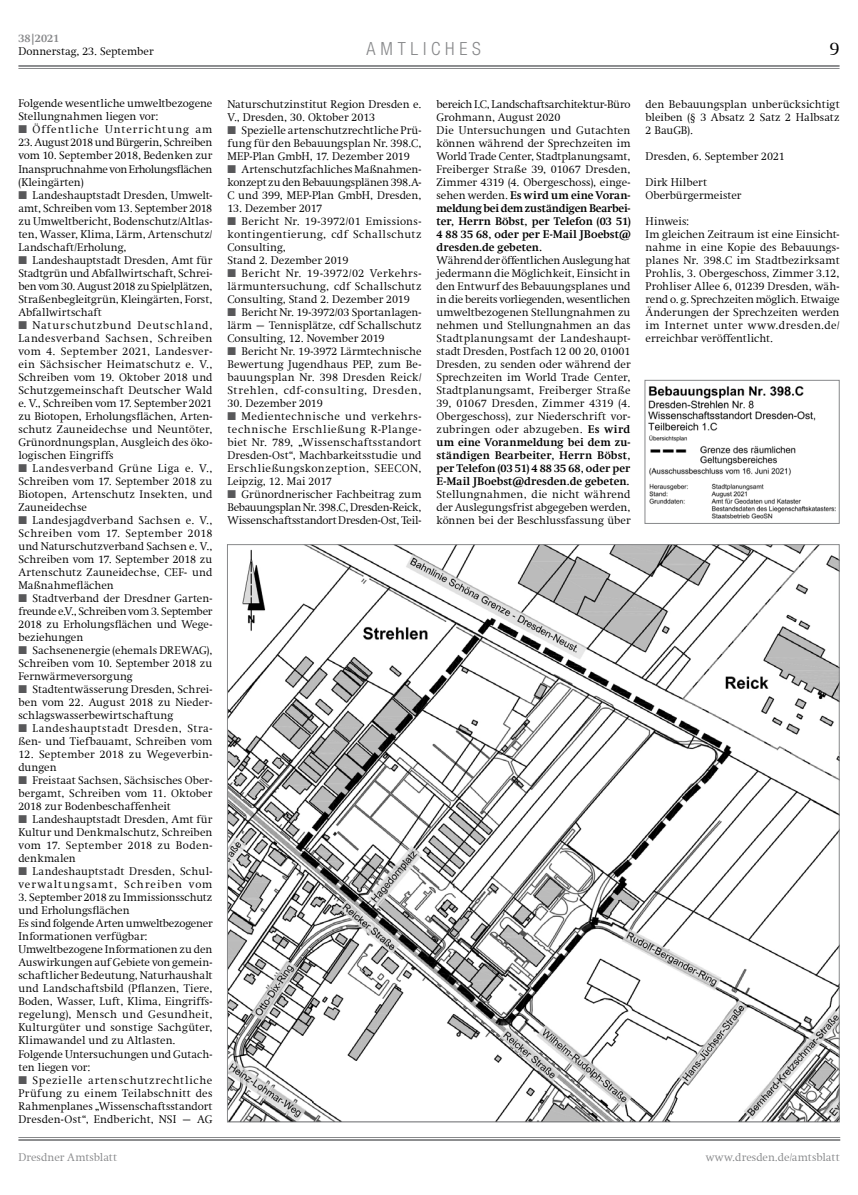
<style>
.page{position:relative;width:858px;height:1195px;background:#fff}
.page>*{position:absolute;margin:0;border:0;box-sizing:border-box;transform-origin:0 0}
.t1{font:300 18.75px "Swift Com";color:#000}
.t2{font:300 condensed 18.12px "Helvetica Neue";letter-spacing:.265em;color:#87888a}
.t3{font:300 11.25px/13px "Swift Com";letter-spacing:.005em;color:#000;text-align:justify}
.t4{font:700 11.25px/12.5px "Swift Com";letter-spacing:.005em;color:#000}
.t5{font:300 11.25px/13px "Swift Com";letter-spacing:.025em;color:#000}
.t6{font:300 11.25px/13px "Swift Com";letter-spacing:.045em;color:#000}
.t7{font:300 11.25px "Swift Com";letter-spacing:.005em;color:#87888a}
.t8{font:300 11.25px "Swift Com";letter-spacing:-.025em;color:#000}
.t9{font:300 11.25px "Swift Com";letter-spacing:.085em;color:#000}
.t10{font:700 11.25px "Swift Com";color:#87888a}
.s1{color:#58585a}
.s2{font-weight:700}
</style>
<div class="page">
<hr style="left:18px;top:1138px;width:822px;height:2px;background:#87888a">
<hr style="left:18px;top:1136px;width:822px;height:1px;background:#87888a">
<hr style="left:18px;top:65px;width:821px;height:2px;background:#87888a">
<hr style="left:18px;top:68px;width:821px;height:1px;background:#87888a">
<img style="left:648px;top:386px;width:188px;height:133px">
<div style="left:644px;top:380px;width:195px;height:143px;border:1px solid #87888a"></div>
<img style="left:229px;top:546px;width:608px;height:573px">
<p class="t10" style="left:18px;top:32px;width:42px">38|2021</p>
<p class="t3" style="left:18px;top:45px;width:137px">Donnerstag, 23. September</p>
<p class="t2" style="left:366px;top:39px;width:116px">AMTLICHES</p>
<h1 class="t1" style="left:829px;top:38px;width:12px">9</h1>
<p class="t3" style="left:18px;top:97px;width:195px">Folgende wesentliche umweltbezogene<br>Stellungnahmen liegen vor:</p>
<p class="t9" style="left:18px;top:123px;width:195px"><span class="s1">■</span> Öffentliche Unterrichtung am</p>
<p class="t3" style="left:18px;top:136px;width:195px">23. August 2018 und Bürgerin, Schreiben vom 10. September 2018, Bedenken zur</p>
<p class="t8" style="left:18px;top:162px;width:195px">Inanspruchnahme von Erholungsflächen</p>
<p class="t3" style="left:18px;top:175px;width:67px">(Kleingärten)</p>
<p class="t3" style="left:18px;top:188px;width:195px"><span class="s1">■</span> Landeshauptstadt Dresden, Umwelt&shy;amt, Schreiben vom 13. September 2018 zu Umweltbericht, Bodenschutz/Altlas&shy;ten, Wasser, Klima, Lärm, Artenschutz/ Landschaft/Erholung,</p>
<p class="t3" style="left:18px;top:253px;width:195px"><span class="s1">■</span> Landeshauptstadt Dresden, Amt für Stadtgrün und Abfallwirtschaft, Schrei&shy;ben vom 30. August 2018 zu Spielplätzen, Straßenbegleitgrün, Kleingärten, Forst, Abfallwirtschaft</p>
<p class="t3" style="left:18px;top:318px;width:195px"><span class="s1">■</span> Naturschutzbund Deutschland, Landesverband Sachsen, Schreiben vom 4. September 2021, Landesver&shy;ein Sächsischer Heimatschutz e. V.,</p>
<p class="t3" style="left:18px;top:370px;width:195px">Schreiben vom 19. Oktober 2018 und</p>
<p class="t3" style="left:18px;top:383px;width:195px">Schutzgemeinschaft Deutscher Wald</p>
<p class="t3" style="left:18px;top:396px;width:195px">e. V., Schreiben vom 17. September 2021 zu Biotopen, Erholungsflächen, Arten&shy;schutz Zauneidechse und Neuntöter, Grünordnungsplan, Ausgleich des öko&shy;logischen Eingriffs</p>
<p class="t3" style="left:18px;top:461px;width:195px"><span class="s1">■</span> Landesverband Grüne Liga e. V., Schreiben vom 17. September 2018 zu Biotopen, Artenschutz Insekten, und Zauneidechse</p>
<p class="t3" style="left:18px;top:513px;width:195px"><span class="s1">■</span> Landesjagdverband Sachsen e. V., Schreiben vom 17. September 2018 und Naturschutzverband Sachsen e. V., Schreiben vom 17. September 2018 zu Artenschutz Zauneidechse, CEF- und</p>
<p class="t3" style="left:18px;top:578px;width:97px">Maßnahmeflächen</p>
<p class="t3" style="left:18px;top:591px;width:195px"><span class="s1">■</span> Stadtverband der Dresdner Garten&shy;freunde e.V., Schreiben vom 3. September 2018 zu Erholungsflächen und Wege&shy;beziehungen</p>
<p class="t3" style="left:18px;top:643px;width:195px"><span class="s1">■</span> Sachsenenergie (ehemals DREWAG), Schreiben vom 10. September 2018 zu Fernwärmeversorgung</p>
<p class="t3" style="left:18px;top:682px;width:195px"><span class="s1">■</span> Stadtentwässerung Dresden, Schrei&shy;ben vom 22. August 2018 zu Nieder&shy;schlagswasserbewirtschaftung</p>
<p class="t5" style="left:18px;top:721px;width:195px"><span class="s1">■</span> Landeshauptstadt Dresden, Stra&shy;ßen- und Tiefbauamt, Schreiben vom</p>
<p class="t3" style="left:18px;top:747px;width:195px">12. September 2018 zu Wegeverbin&shy;dungen</p>
<p class="t3" style="left:18px;top:773px;width:195px"><span class="s1">■</span> Freistaat Sachsen, Sächsisches Ober&shy;bergamt, Schreiben vom 11. Oktober</p>
<p class="t3" style="left:18px;top:799px;width:154px">2018 zur Bodenbeschaffenheit</p>
<p class="t3" style="left:18px;top:812px;width:195px"><span class="s1">■</span> Landeshauptstadt Dresden, Amt für Kultur und Denkmalschutz, Schreiben vom 17. September 2018 zu Boden&shy;denkmalen</p>
<p class="t6" style="left:18px;top:864px;width:195px"><span class="s1">■</span> Landeshauptstadt Dresden, Schul&shy;verwaltungsamt, Schreiben vom</p>
<p class="t3" style="left:18px;top:890px;width:195px">3. September 2018 zu Immissionsschutz</p>
<p class="t3" style="left:18px;top:903px;width:113px">und Erholungsflächen</p>
<p class="t3" style="left:18px;top:916px;width:195px;text-align:left">Es sind folgende Arten umweltbezogener Informationen verfügbar:<br>Umweltbezogene Informationen zu den Auswirkungen auf Gebiete von gemein&shy;schaftlicher Bedeutung, Naturhaushalt</p>
<p class="t3" style="left:18px;top:981px;width:195px">und Landschaftsbild (Pflanzen, Tiere,</p>
<p class="t3" style="left:18px;top:994px;width:195px;text-align:left">Boden, Wasser, Luft, Klima, Eingriffs&shy;regelung), Mensch und Gesundheit,<br>Kulturgüter und sonstige Sachgüter,<br>Klimawandel und zu Altlasten.<br>Folgende Untersuchungen und Gutach&shy;ten liegen vor:</p>
<p class="t3" style="left:18px;top:1072px;width:195px"><span class="s1">■</span> Spezielle artenschutzrechtliche Prüfung zu einem Teilabschnitt des Rahmenplanes „Wissenschaftsstandort</p>
<p class="t3" style="left:18px;top:1111px;width:195px">Dresden-Ost“, Endbericht, NSI – AG</p>
<p class="t3" style="left:227px;top:97px;width:195px">Naturschutzinstitut Region Dresden e.</p>
<p class="t3" style="left:227px;top:110px;width:149px">V., Dresden, 30. Oktober 2013</p>
<p class="t3" style="left:227px;top:123px;width:195px"><span class="s1">■</span> Spezielle artenschutzrechtliche Prü&shy;fung für den Bebauungsplan Nr. 398.C, MEP-Plan GmbH, 17. Dezember 2019</p>
<p class="t3" style="left:227px;top:162px;width:195px"><span class="s1">■</span> Artenschutzfachliches Maßnahmen&shy;konzept zu den Bebauungsplänen 398.A-C und 399, MEP-Plan GmbH, Dresden,</p>
<p class="t3" style="left:227px;top:201px;width:96px">13. Dezember 2017</p>
<p class="t3" style="left:227px;top:214px;width:195px;text-align:left"><span class="s1">■</span> Bericht Nr. 19-3972/01 Emissions&shy;kontingentierung, cdf Schallschutz<br>Consulting,<br>Stand 2. Dezember 2019</p>
<p class="t3" style="left:227px;top:267px;width:195px"><span class="s1">■</span> Bericht Nr. 19-3972/02 Verkehrs&shy;lärmuntersuchung, cdf Schallschutz Consulting, Stand 2. Dezember 2019</p>
<p class="t3" style="left:227px;top:306px;width:195px"><span class="s1">■</span> Bericht Nr. 19-3972/03 Sportanlagen&shy;lärm – Tennisplätze, cdf Schallschutz Consulting, 12. November 2019</p>
<p class="t3" style="left:227px;top:345px;width:195px"><span class="s1">■</span> Bericht Nr. 19-3972 Lärmtechnische Bewertung Jugendhaus PEP, zum Be&shy;bauungsplan Nr. 398 Dresden Reick/ Strehlen, cdf-consulting, Dresden,</p>
<p class="t3" style="left:227px;top:397px;width:97px">30. Dezember 2019</p>
<p class="t3" style="left:227px;top:410px;width:195px"><span class="s1">■</span> Medientechnische und verkehrs&shy;technische Erschließung R-Plange&shy;biet Nr. 789, „Wissenschaftsstandort</p>
<p class="t5" style="left:227px;top:449px;width:195px">Dresden-Ost“, Machbarkeitsstudie und<br>Erschließungskonzeption, SEECON,</p>
<p class="t3" style="left:227px;top:475px;width:106px">Leipzig, 12. Mai 2017</p>
<p class="t3" style="left:227px;top:488px;width:195px"><span class="s1">■</span> Grünordnerischer Fachbeitrag zum Bebauungsplan Nr. 398.C, Dresden-Reick, Wissenschaftsstandort Dresden-Ost, Teil-</p>
<p class="t3" style="left:436px;top:98px;width:195px;text-align:left">bereich I.C, Landschaftsarchitektur-Büro Grohmann, August 2020<br>Die Untersuchungen und Gutachten können während der Sprechzeiten im World Trade Center, Stadtplanungsamt, Freiberger Straße 39, 01067 Dresden, Zimmer 4319 (4. Obergeschoss), einge&shy;sehen werden. <span class="s2">Es wird um eine Voran&shy;meldung bei dem zuständigen Bearbei-</span></p>
<p class="t4" style="left:436px;top:215px;width:195px">ter, Herrn Böbst, per Telefon (03 51)</p>
<p class="t4" style="left:436px;top:228px;width:195px">4 88 35 68, oder per E-Mail JBoebst@ dresden.de gebeten.</p>
<p class="t3" style="left:436px;top:253px;width:195px">Während der öffentlichen Auslegung hat jedermann die Möglichkeit, Einsicht in den Entwurf des Bebauungsplanes und in die bereits vorliegenden, wesentlichen umweltbezogenen Stellungnahmen zu nehmen und Stellungnahmen an das Stadtplanungsamt der Landeshaupt&shy;stadt Dresden, Postfach 12 00 20, 01001<br>Dresden, zu senden oder während der Sprechzeiten im World Trade Center, Stadtplanungsamt, Freiberger Straße 39, 01067 Dresden, Zimmer 4319 (4.<br>Obergeschoss), zur Niederschrift vor&shy;zubringen oder abzugeben. <span class="s2">Es wird um eine Voranmeldung bei dem zu-</span></p>
<p class="t4" style="left:436px;top:448px;width:195px">ständigen Bearbeiter, Herrn Böbst,</p>
<p class="t4" style="left:436px;top:461px;width:195px;line-height:13px">per Telefon (03 51) 4 88 35 68, oder per<br>E-Mail JBoebst@dresden.de gebeten.</p>
<p class="t3" style="left:436px;top:487px;width:195px">Stellungnahmen, die nicht während der Auslegungsfrist abgegeben werden, können bei der Beschlussfassung über</p>
<p class="t3" style="left:645px;top:97px;width:195px">den Bebauungsplan unberücksichtigt bleiben (§ 3 Absatz 2 Satz 2 Halbsatz 2 BauGB).</p>
<p class="t3" style="left:645px;top:149px;width:141px">Dresden, 6. September 2021</p>
<p class="t3" style="left:645px;top:175px;width:63px">Dirk Hilbert</p>
<p class="t3" style="left:645px;top:188px;width:97px">Oberbürgermeister</p>
<p class="t3" style="left:645px;top:214px;width:195px;text-align:left">Hinweis:<br>Im gleichen Zeitraum ist eine Einsicht&shy;nahme in eine Kopie des Bebauungs&shy;planes Nr. 398.C im Stadtbezirksamt</p>
<p class="t3" style="left:645px;top:266px;width:195px">Prohlis, 3. Obergeschoss, Zimmer 3.12,</p>
<p class="t3" style="left:645px;top:279px;width:195px">Prohliser Allee 6, 01239 Dresden, wäh&shy;rend o. g. Sprechzeiten möglich. Etwaige Änderungen der Sprechzeiten werden im Internet unter www.dresden.de/ erreichbar veröffentlicht.</p>
<p class="t7" style="left:18px;top:1150px;width:100px">Dresdner Amtsblatt</p>
<p class="t7" style="left:705px;top:1150px;width:135px">www.dresden.de/amtsblatt</p>
</div>
